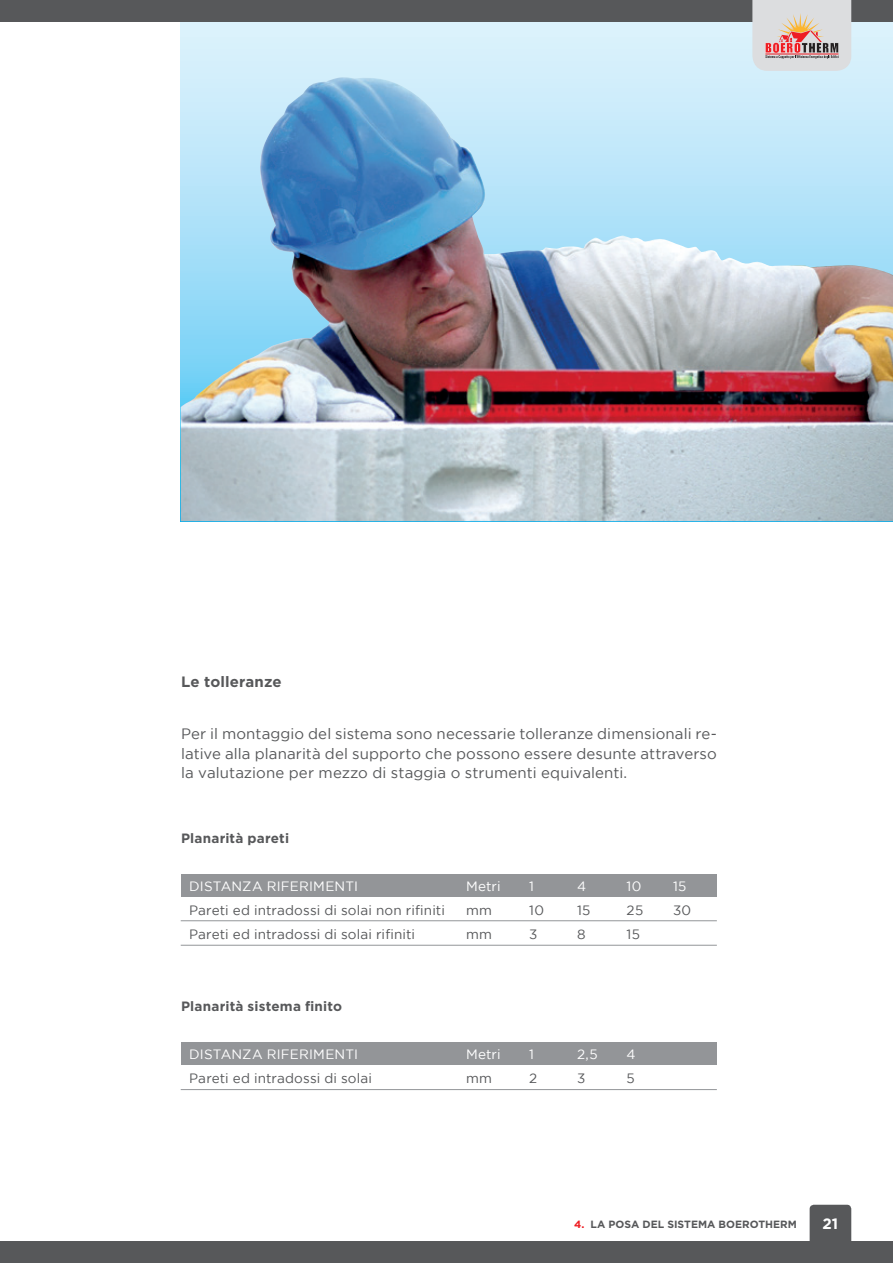
<style>
.page{position:relative;width:893px;height:1263px;background:#fff}
.page>*{position:absolute;margin:0;border:0;box-sizing:border-box;transform-origin:0 0}
.t1{font:15px/19.5px "Gotham";letter-spacing:.01em;color:#57585a;text-align:justify}
.t2{font:700 15px "Gotham";letter-spacing:.01em;color:#57585a}
.t3{font:700 15px "Gotham";color:#fff}
.t4{font:13.5px "Gotham";letter-spacing:.01em;color:#57585a}
.t5{font:13.5px "Gotham";letter-spacing:.015em;color:#fff}
.t6{font:700 13.5px "Gotham";letter-spacing:.015em;color:#57585a}
.t7{font:700 10.5px "Gotham";color:#57585a}
.s1{color:#ee1d23}
</style>
<div class="page">
<div style="left:810px;top:1205px;width:41px;height:37px;background:#57585a"></div>
<div style="left:0;top:1242px;width:893px;height:21px;background:#57585a"></div>
<div style="left:181px;top:875px;width:536px;height:22px;background:#939598"></div>
<div style="left:181px;top:1042px;width:536px;height:22px;background:#939598"></div>
<hr style="left:181px;top:920px;width:536px;height:1px;background:#939598">
<hr style="left:181px;top:945px;width:536px;height:1px;background:#939598">
<hr style="left:181px;top:1089px;width:536px;height:1px;background:#939598">
<div style="left:181px;top:21px;width:712px;height:500px;background:#d7f0fb"></div>
<img style="left:181px;top:77px;width:712px;height:444px">
<div style="left:0;top:0;width:893px;height:21px;background:#57585a"></div>
<svg style="left:752px;top:0;width:99px;height:71px;background:#d6c7c5"></svg>
<p class="t2" style="left:181px;top:672px;width:102px">Le tolleranze</p>
<p class="t1" style="left:181px;top:724px;width:537px">Per il montaggio del sistema sono necessarie tolleranze dimensionali re&shy;lative alla planarità del supporto che possono essere desunte attraverso la valutazione per mezzo di staggia o strumenti equivalenti.</p>
<p class="t6" style="left:181px;top:829px;width:110px">Planarità pareti</p>
<p class="t5" style="left:189px;top:879px;width:170px">DISTANZA RIFERIMENTI</p>
<p class="t5" style="left:466px;top:879px;width:36px">Metri</p>
<p class="t5" style="left:529px;top:879px;width:6px">1</p>
<p class="t5" style="left:577px;top:879px;width:11px">4</p>
<p class="t5" style="left:627px;top:879px;width:16px">10</p>
<p class="t5" style="left:673px;top:879px;width:15px">15</p>
<p class="t4" style="left:189px;top:903px;width:257px">Pareti ed intradossi di solai non rifiniti</p>
<p class="t4" style="left:466px;top:903px;width:27px">mm</p>
<p class="t4" style="left:529px;top:903px;width:16px">10</p>
<p class="t4" style="left:577px;top:903px;width:15px">15</p>
<p class="t4" style="left:627px;top:903px;width:18px">25</p>
<p class="t4" style="left:673px;top:903px;width:20px">30</p>
<p class="t4" style="left:189px;top:927px;width:227px">Pareti ed intradossi di solai rifiniti</p>
<p class="t4" style="left:466px;top:927px;width:27px">mm</p>
<p class="t4" style="left:529px;top:927px;width:10px">3</p>
<p class="t4" style="left:577px;top:927px;width:10px">8</p>
<p class="t4" style="left:627px;top:927px;width:15px">15</p>
<p class="t6" style="left:181px;top:997px;width:163px">Planarità sistema finito</p>
<p class="t5" style="left:189px;top:1047px;width:170px">DISTANZA RIFERIMENTI</p>
<p class="t5" style="left:466px;top:1047px;width:36px">Metri</p>
<p class="t5" style="left:529px;top:1047px;width:6px">1</p>
<p class="t5" style="left:577px;top:1047px;width:22px">2,5</p>
<p class="t5" style="left:627px;top:1047px;width:11px">4</p>
<p class="t4" style="left:189px;top:1071px;width:184px">Pareti ed intradossi di solai</p>
<p class="t4" style="left:466px;top:1071px;width:27px">mm</p>
<p class="t4" style="left:529px;top:1071px;width:10px">2</p>
<p class="t4" style="left:577px;top:1071px;width:10px">3</p>
<p class="t4" style="left:627px;top:1071px;width:10px">5</p>
<p class="t7" style="left:574px;top:1218px;width:224px"><span class="s1">4.</span> LA POSA DEL SISTEMA BOEROTHERM</p>
<p class="t3" style="left:823px;top:1214px;width:17px">21</p>
</div>
